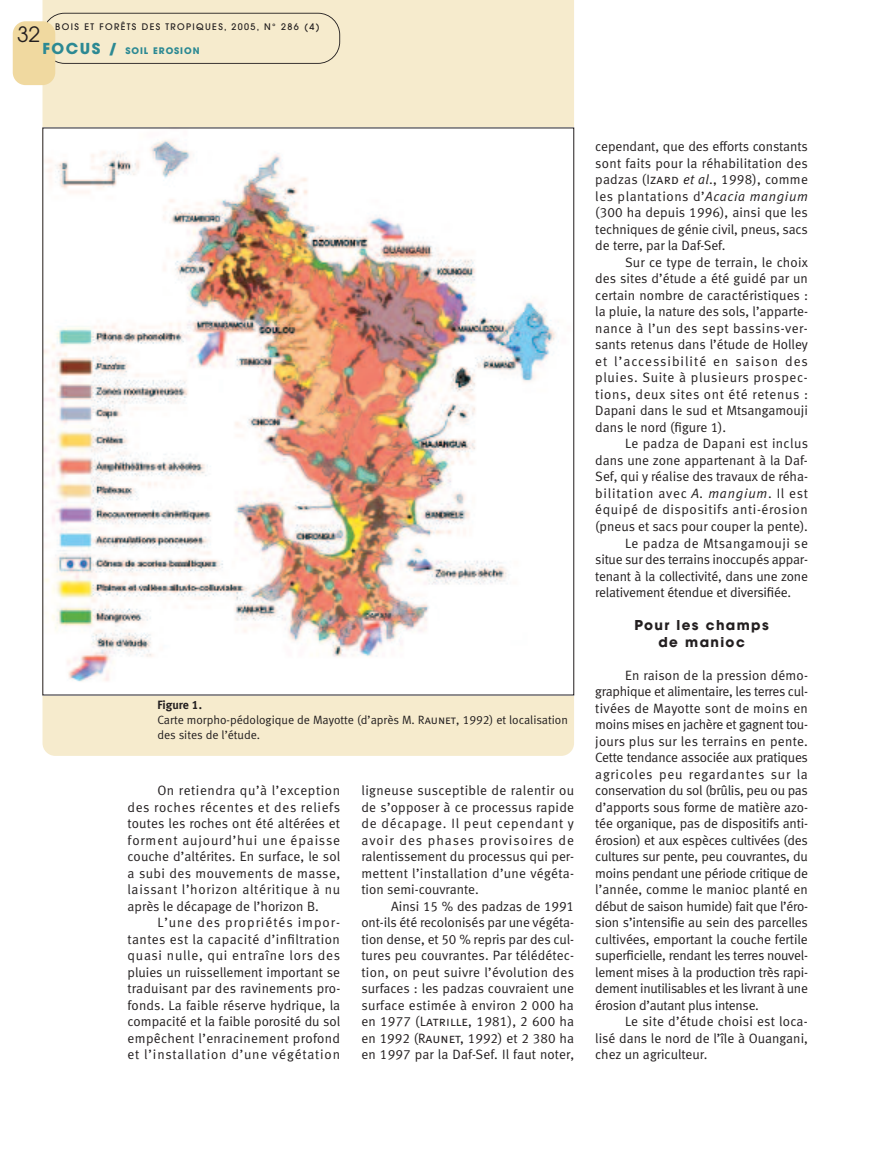
<style>
.page{position:relative;width:893px;height:1149px;background:#fff}
.page>*{position:absolute;margin:0;border:0;box-sizing:border-box;transform-origin:0 0}
.t1{font:21px "Avant Garde";color:#231f20}
.t2{font:13.5px/16.5px "Meta Normal LF";color:#231f20;text-align:justify}
.t3{font:13.5px "Meta Normal LF";letter-spacing:.045em;color:#231f20}
.t4{font:13.5px "Meta Normal LF";letter-spacing:.055em;color:#231f20}
.t5{font:13.5px "Meta Normal LF";letter-spacing:.025em;color:#231f20}
.t6{font:13.5px "Meta Normal LF";letter-spacing:.035em;color:#231f20}
.t7{font:700 13.5px/16.5px "Avant Garde";letter-spacing:.1em;color:#231f20;text-align:center}
.t8{font:12px/15px "Meta Normal LF";color:#231f20}
.t9{font:12px "Meta Bold LF";color:#231f20}
.t10{font:500 9px "Avant Garde";letter-spacing:.15em;color:#231f20}
.t11{font:700 9px "Avant Garde";letter-spacing:.1em;color:#2c8993}
.s1{font-size:15px}
.s2{font-family:"Meta Normal LF Caps"}
.s3{font-style:italic}
</style>
<div class="page">
<div style="left:43px;top:0;width:531px;height:755px;background:#f6ebcd"></div>
<div style="left:43px;top:13px;width:297px;height:51px;background:#f6ebcd"></div>
<div style="left:13px;top:21px;width:42px;height:64px;background:#f0d9a0;border-radius:13px"></div>
<img style="left:45px;top:130px;width:527px;height:563px">
<h1 class="t1" style="left:17px;top:26px;width:25px">32</h1>
<p class="t10" style="left:55px;top:23px;width:266px">BOIS ET FORÊTS DES TROPIQUES, 2005, N° 286 (4)</p>
<p class="t11" style="left:43px;top:47px;width:158px"><span class="s1">FOCUS /</span> SOIL EROSION</p>
<p class="t9" style="left:157px;top:700px;width:46px">Figure 1.</p>
<p class="t8" style="left:157px;top:713px;width:412px">Carte morpho-pédologique de Mayotte (d’après M. <span class="s2">Raunet</span>, 1992) et localisation des sites de l’étude.</p>
<p class="t2" style="left:128px;top:783px;width:214px;text-indent:30px">On retiendra qu’à l’exception des roches récentes et des reliefs toutes les roches ont été altérées et forment aujourd’hui une épaisse couche d’altérites. En surface, le sol a subi des mouvements de masse, laissant l’horizon altéritique à nu après le décapage de l’horizon B.</p>
<p class="t2" style="left:128px;top:915px;width:214px;text-indent:30px">L’une des propriétés impor&shy;tantes est la capacité d’infiltration quasi nulle, qui entraîne lors des pluies un ruissellement important se traduisant par des ravinements pro&shy;fonds. La faible réserve hydrique, la compacité et la faible porosité du sol empêchent l’enracinement profond et l’installation d’une végétation</p>
<p class="t2" style="left:361px;top:783px;width:214px">ligneuse susceptible de ralentir ou de s’opposer à ce processus rapide de décapage. Il peut cependant y avoir des phases provisoires de ralentissement du processus qui per&shy;mettent l’installation d’une végéta&shy;tion semi-couvrante.</p>
<p class="t2" style="left:361px;top:898px;width:214px;text-indent:30px">Ainsi 15 % des padzas de 1991 ont-ils été recolonisés par une végéta&shy;tion dense, et 50 % repris par des cul&shy;tures peu couvrantes. Par télédétec&shy;tion, on peut suivre l’évolution des surfaces : les padzas couvraient une surface estimée à environ 2 000 ha en 1977 (<span class="s2">Latrille, 1981)</span>, 2 600 ha en 1992 (R<span class="s2">aunet,</span> 1992) et 2 380 ha en 1997 par la Daf-Sef. Il faut noter,</p>
<p class="t2" style="left:595px;top:139px;width:214px">cependant, que des efforts constants sont faits pour la réhabilitation des padzas (I<span class="s2">zard</span> <span class="s3">et al</span>., 1998), comme les plantations d’<span class="s3">Acacia mangium </span>(300 ha depuis 1996), ainsi que les techniques de génie civil, pneus, sacs de terre, par la Daf-Sef.</p>
<p class="t2" style="left:595px;top:255px;width:214px;text-indent:30px">Sur ce type de terrain, le choix des sites d’étude a été guidé par un certain nombre de caractéristiques : la pluie, la nature des sols, l’apparte&shy;nance à l’un des sept bassins-ver&shy;sants retenus dans l’étude de Holley et l’accessibilité en saison des pluies. Suite à plusieurs prospec&shy;tions, deux sites ont été retenus :<br>Dapani dans le sud et Mtsangamouji dans le nord (figure 1).</p>
<p class="t5" style="left:625px;top:439px;width:184px">Le padza de Dapani est inclus</p>
<p class="t2" style="left:595px;top:453px;width:214px">dans une zone appartenant à la Daf-</p>
<p class="t2" style="left:595px;top:469px;width:214px">Sef, qui y réalise des travaux de réha-</p>
<p class="t4" style="left:595px;top:488px;width:214px">bilitation avec <span class="s3">A. mangium</span>. Il est</p>
<p class="t3" style="left:595px;top:505px;width:214px">équipé de dispositifs anti-érosion</p>
<p class="t2" style="left:595px;top:519px;width:214px">(pneus et sacs pour couper la pente).</p>
<p class="t6" style="left:625px;top:538px;width:184px">Le padza de Mtsangamouji se</p>
<p class="t2" style="left:595px;top:552px;width:214px">situe sur des terrains inoccupés appar-</p>
<p class="t2" style="left:595px;top:568px;width:214px">tenant à la collectivité, dans une zone</p>
<p class="t2" style="left:595px;top:585px;width:197px">relativement étendue et diversifiée.</p>
<p class="t7" style="left:634px;top:618px;width:136px">Pour les champs de manioc</p>
<p class="t2" style="left:595px;top:667px;width:214px;text-indent:30px">En raison de la pression démo&shy;graphique et alimentaire, les terres cul&shy;tivées de Mayotte sont de moins en moins mises en jachère et gagnent tou&shy;jours plus sur les terrains en pente.<br>Cette tendance associée aux pratiques agricoles peu regardantes sur la conservation du sol (brûlis, peu ou pas d’apports sous forme de matière azo&shy;tée organique, pas de dispositifs anti&shy;érosion) et aux espèces cultivées (des cultures sur pente, peu couvrantes, du moins pendant une période critique de l’année, comme le manioc planté en début de saison humide) fait que l’éro&shy;sion s’intensifie au sein des parcelles cultivées, emportant la couche fertile superficielle, rendant les terres nouvel&shy;lement mises à la production très rapi&shy;dement inutilisables et les livrant à une érosion d’autant plus intense.</p>
<p class="t2" style="left:595px;top:1014px;width:214px;text-indent:30px">Le site d’étude choisi est loca&shy;lisé dans le nord de l’île à Ouangani, chez un agriculteur.</p>
</div>
